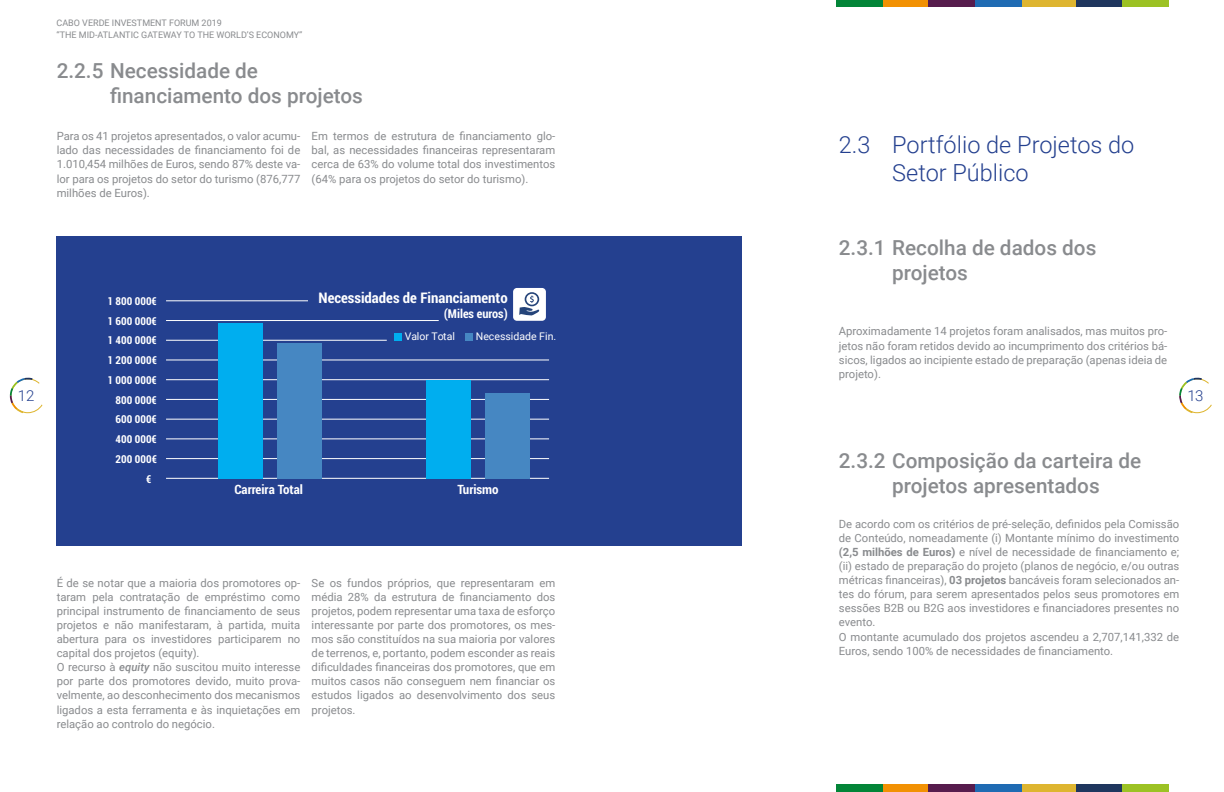
<style>
.page{position:relative;width:1224px;height:792px;background:#fff}
.page>*{position:absolute;margin:0;border:0;box-sizing:border-box;transform-origin:0 0}
.t1{font:300 23.5px/28.2px "Roboto";color:#24408f}
.t2{font:500 20.7px/24.8px "Roboto";color:#898b8e}
.t3{font:700 condensed 15.2px "Roboto";color:#fff}
.t4{font:300 15px "Roboto";color:#24408f}
.t5{font:700 condensed 13.4px "Roboto";color:#fff}
.t6{font:700 condensed 12.7px "Roboto";color:#fff}
.t7{font:700 condensed 11.4px/19.8px "Roboto";color:#fff;text-align:right}
.t8{font:11.3px/14.1px "Roboto";color:#898b8e;text-align:justify}
.t9{font:10.5px "Roboto";color:#fff}
.t10{font:9px/12px "Roboto";color:#898b8e}
.s1{font-weight:500;font-style:italic}
.s2{font-weight:700}
</style>
<div class="page">
<div style="left:57px;top:236px;width:685px;height:310px;background:#24408f"></div>
<hr style="left:166px;top:478px;width:383px;height:1px;background:#fff">
<hr style="left:166px;top:320px;width:273px;height:1px;background:#fff">
<hr style="left:166px;top:340px;width:221px;height:1px;background:#fff">
<hr style="left:166px;top:360px;width:383px;height:1px;background:#fff">
<hr style="left:166px;top:380px;width:383px;height:1px;background:#fff">
<hr style="left:166px;top:399px;width:383px;height:1px;background:#fff">
<hr style="left:166px;top:419px;width:383px;height:1px;background:#fff">
<hr style="left:166px;top:439px;width:383px;height:1px;background:#fff">
<hr style="left:166px;top:458px;width:383px;height:1px;background:#fff">
<hr style="left:166px;top:301px;width:142px;height:1px;background:#fff">
<div style="left:218px;top:323px;width:45px;height:155px;background:#00aeef"></div>
<div style="left:277px;top:343px;width:45px;height:135px;background:#4687c2"></div>
<div style="left:426px;top:380px;width:45px;height:98px;background:#00aeef"></div>
<div style="left:485px;top:393px;width:45px;height:85px;background:#4687c2"></div>
<div style="left:394px;top:333px;width:7px;height:7px;background:#00aeef"></div>
<div style="left:465px;top:333px;width:7px;height:7px;background:#4687c2"></div>
<div style="left:513px;top:288px;width:33px;height:33px;background:#fff;border-radius:4px"></div>
<svg style="left:519px;top:292px;width:21px;height:24px"></svg>
<div style="left:1122px;top:0;width:46px;height:6px;background:#9cc224"></div>
<div style="left:975px;top:0;width:47px;height:6px;background:#1f6bb3"></div>
<div style="left:1076px;top:0;width:46px;height:6px;background:#1f365e"></div>
<div style="left:837px;top:0;width:46px;height:6px;background:#038538"></div>
<div style="left:883px;top:0;width:45px;height:6px;background:#f29103"></div>
<div style="left:928px;top:0;width:47px;height:6px;background:#571c4d"></div>
<div style="left:1022px;top:0;width:54px;height:6px;background:#deb530"></div>
<div style="left:1122px;top:784px;width:46px;height:8px;background:#9cc224"></div>
<div style="left:975px;top:784px;width:47px;height:8px;background:#1f6bb3"></div>
<div style="left:1076px;top:784px;width:46px;height:8px;background:#1f365e"></div>
<div style="left:837px;top:784px;width:46px;height:8px;background:#038538"></div>
<div style="left:883px;top:784px;width:45px;height:8px;background:#f29103"></div>
<div style="left:928px;top:784px;width:47px;height:8px;background:#571c4d"></div>
<div style="left:1022px;top:784px;width:54px;height:8px;background:#deb530"></div>
<svg style="left:10px;top:378px;width:33px;height:36px"></svg>
<svg style="left:1179px;top:378px;width:33px;height:36px"></svg>
<p class="t10" style="left:57px;top:17px;width:247px">CABO VERDE INVESTMENT FORUM 2019<br>“THE MID-ATLANTIC GATEWAY TO THE WORLD’S ECONOMY”</p>
<h2 class="t2" style="left:110px;top:58px;width:254px;text-indent:-53px">2.2.5 Necessidade de financiamento dos projetos</h2>
<p class="t8" style="left:57px;top:129px;width:245px">Para os 41 projetos apresentados, o valor acumu&shy;lado das necessidades de financiamento foi de 1.010,454 milhões de Euros, sendo 87% deste va&shy;lor para os projetos do setor do turismo (876,777 milhões de Euros).</p>
<p class="t8" style="left:312px;top:129px;width:245px">Em termos de estrutura de financiamento glo&shy;bal, as necessidades financeiras representaram cerca de 63% do volume total dos investimentos (64% para os projetos do setor do turismo).</p>
<h1 class="t1" style="left:892px;top:130px;width:244px;text-indent:-53px">2.3 Portfólio de Projetos do<br>Setor Público</h1>
<h2 class="t2" style="left:892px;top:235px;width:206px;text-indent:-53px">2.3.1 Recolha de dados dos projetos</h2>
<h3 class="t3" style="left:319px;top:287px;width:191px">Necessidades de Financiamento</h3>
<p class="t6" style="left:444px;top:305px;width:65px">(Miles euros)</p>
<p class="t9" style="left:405px;top:329px;width:52px">Valor Total</p>
<p class="t9" style="left:476px;top:329px;width:82px">Necessidade Fin.</p>
<p class="t7" style="left:108px;top:291px;width:51px">1 800 000€</p>
<p class="t7" style="left:107px;top:310px;width:51px">1 600 000€</p>
<p class="t8" style="left:839px;top:324px;width:330px">Aproximadamente 14 projetos foram analisados, mas muitos pro&shy;jetos não foram retidos devido ao incumprimento dos critérios bá&shy;sicos, ligados ao incipiente estado de preparação (apenas ideia de projeto).</p>
<p class="t7" style="left:108px;top:330px;width:51px">1 400 000€<br>1 200 000€<br>1 000 000€<br>800 000€<br>600 000€<br>400 000€<br>200 000€</p>
<h3 class="t4" style="left:18px;top:385px;width:18px">12</h3>
<h3 class="t4" style="left:1187px;top:385px;width:18px">13</h3>
<h2 class="t2" style="left:839px;top:447px;width:304px;text-align:center">2.3.2 Composição da carteira de projetos apresentados</h2>
<p class="t7" style="left:146px;top:469px;width:7px">€</p>
<p class="t5" style="left:234px;top:480px;width:70px">Carreira Total</p>
<p class="t5" style="left:457px;top:480px;width:43px">Turismo</p>
<p class="t8" style="left:57px;top:575px;width:245px;text-align:left">É de se notar que a maioria dos promotores op&shy;taram pela contratação de empréstimo como principal instrumento de financiamento de seus projetos e não manifestaram, à partida, muita abertura para os investidores participarem no capital dos projetos (equity).<br>O recurso à <span class="s1">equity</span> não suscitou muito interesse por parte dos promotores devido, muito prova&shy;velmente, ao desconhecimento dos mecanismos ligados a esta ferramenta e às inquietações em relação ao controlo do negócio.</p>
<p class="t8" style="left:312px;top:575px;width:245px">Se os fundos próprios, que representaram em média 28% da estrutura de financiamento dos projetos, podem representar uma taxa de esforço interessante por parte dos promotores, os mes&shy;mos são constituídos na sua maioria por valores de terrenos, e, portanto, podem esconder as reais dificuldades financeiras dos promotores, que em muitos casos não conseguem nem financiar os estudos ligados ao desenvolvimento dos seus projetos.</p>
<p class="t8" style="left:839px;top:516px;width:342px;text-align:left">De acordo com os critérios de pré-seleção, definidos pela Comissão de Conteúdo, nomeadamente (i) Montante mínimo do investimento <span class="s2">(2,5 milhões de Euros)</span> e nível de necessidade de financiamento e; (ii) estado de preparação do projeto (planos de negócio, e/ou outras métricas financeiras), <span class="s2">03 projetos</span> bancáveis foram selecionados an&shy;tes do fórum, para serem apresentados pelos seus promotores em sessões B2B ou B2G aos investidores e financiadores presentes no evento.<br>O montante acumulado dos projetos ascendeu a 2,707,141,332 de Euros, sendo 100% de necessidades de financiamento.</p>
</div>
